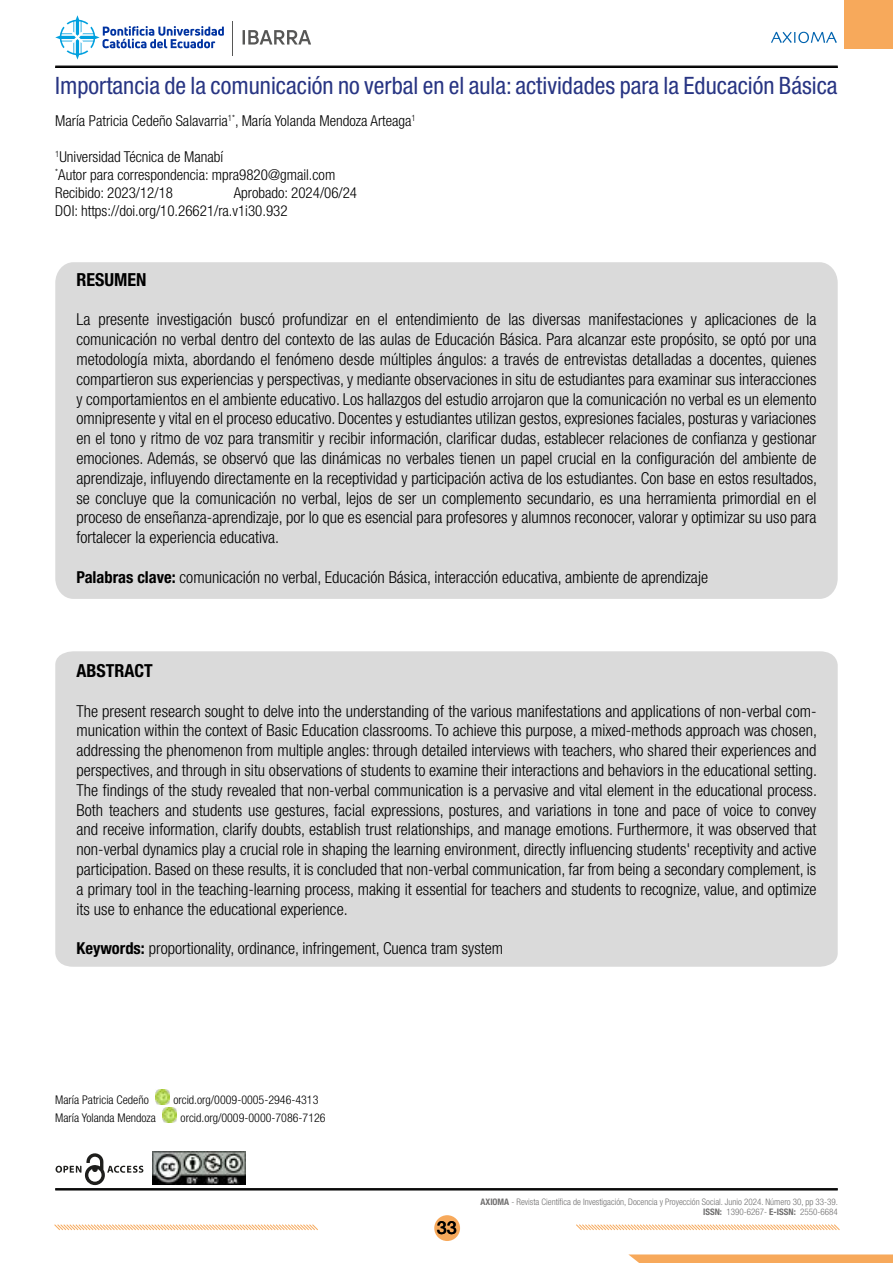
<style>
.page{position:relative;width:893px;height:1263px;background:#fff}
.page>*{position:absolute;margin:0;border:0;box-sizing:border-box;transform-origin:0 0}
.t1{font:condensed 24px "Helvetica Neue LT Std";color:#283583}
.t2{font:700 condensed 18px "Helvetica Neue LT Std";color:#000}
.t3{font:500 18px "Helvetica Neue LT Std";color:#000}
.t4{font:300 condensed 16.5px/19.8px "Helvetica Neue LT Std";color:#000;text-align:justify}
.t5{font:300 condensed 15px/18px "Helvetica Neue LT Std";color:#000}
.t6{font:300 condensed 12px "Helvetica Neue LT Std";color:#000}
.t7{font:300 condensed 9px/10.8px "Helvetica Neue LT Std";color:#706f6f;text-align:right}
.s1{font-weight:700}
</style>
<div class="page">
<div style="left:434px;top:1215px;width:26px;height:26px;background:#f7a95b;border-radius:50%"></div>
<svg style="left:628px;top:1254px;width:265px;height:9px"></svg>
<div style="left:845px;top:0;width:48px;height:49px;background:#f7a95b"></div>
<svg style="left:54px;top:1223px;width:786px;height:8px"></svg>
<hr style="left:55px;top:66px;width:783px;height:1px;background:#000">
<hr style="left:55px;top:67px;width:783px;height:1px;background:#000">
<hr style="left:55px;top:1188px;width:783px;height:1px;background:#000">
<hr style="left:55px;top:1189px;width:783px;height:1px;background:#000">
<div style="left:55px;top:262px;width:783px;height:337px;background:#dadada"></div>
<div style="left:55px;top:651px;width:783px;height:316px;background:#dadada"></div>
<img style="left:155px;top:1090px;width:15px;height:14px">
<img style="left:162px;top:1108px;width:15px;height:14px">
<svg style="left:56px;top:1153px;width:88px;height:33px"></svg>
<img style="left:153px;top:1152px;width:93px;height:32px">
<svg style="left:243px;top:30px;width:68px;height:15px"></svg>
<svg style="left:55px;top:15px;width:169px;height:45px"></svg>
<hr style="left:233px;top:21px;width:1px;height:34px;background:#575756">
<svg style="left:771px;top:32px;width:66px;height:11px"></svg>
<h1 class="t1" style="left:55px;top:71px;width:784px">Importancia de la comunicación no verbal en el aula: actividades para la Educación Básica</h1>
<p class="t5" style="left:55px;top:112px;width:362px">María Patricia Cedeño Salavarria<sup>1*</sup>, María Yolanda Mendoza Arteaga<sup>1</sup></p>
<p class="t5" style="left:55px;top:148px;width:282px"><sup>1</sup>Universidad Técnica de Manabí<br><sup>*</sup>Autor para correspondencia: mpra9820@gmail.com<br>Recibido: 2023/12/18</p>
<p class="t5" style="left:55px;top:184px;width:303px;text-indent:178px">Aprobado: 2024/06/24<br>DOI: https://doi.org/10.26621/ra.v1i30.932</p>
<p class="t2" style="left:77px;top:268px;width:72px">RESUMEN</p>
<p class="t4" style="left:77px;top:309px;width:742px">La presente investigación buscó profundizar en el entendimiento de las diversas manifestaciones y aplicaciones de la comunicación no verbal dentro del contexto de las aulas de Educación Básica. Para alcanzar este propósito, se optó por una metodología mixta, abordando el fenómeno desde múltiples ángulos: a través de entrevistas detalladas a docentes, quienes compartieron sus experiencias y perspectivas, y mediante observaciones in situ de estudiantes para examinar sus interacciones y comportamientos en el ambiente educativo. Los hallazgos del estudio arrojaron que la comunicación no verbal es un elemento omnipresente y vital en el proceso educativo. Docentes y estudiantes utilizan gestos, expresiones faciales, posturas y variaciones en el tono y ritmo de voz para transmitir y recibir información, clarificar dudas, establecer relaciones de confianza y gestionar emociones. Además, se observó que las dinámicas no verbales tienen un papel crucial en la configuración del ambiente de aprendizaje, influyendo directamente en la receptividad y participación activa de los estudiantes. Con base en estos resultados, se concluye que la comunicación no verbal, lejos de ser un complemento secundario, es una herramienta primordial en el proceso de enseñanza-aprendizaje, por lo que es esencial para profesores y alumnos reconocer, valorar y optimizar su uso para fortalecer la experiencia educativa.</p>
<p class="t4" style="left:77px;top:567px;width:633px"><span class="s1">Palabras clave:</span> comunicación no verbal, Educación Básica, interacción educativa, ambiente de aprendizaje</p>
<p class="t2" style="left:77px;top:660px;width:78px">ABSTRACT</p>
<p class="t4" style="left:77px;top:701px;width:742px">The present research sought to delve into the understanding of the various manifestations and applications of non-verbal com&shy;munication within the context of Basic Education classrooms. To achieve this purpose, a mixed-methods approach was chosen, addressing the phenomenon from multiple angles: through detailed interviews with teachers, who shared their experiences and perspectives, and through in situ observations of students to examine their interactions and behaviors in the educational setting.<br>The findings of the study revealed that non-verbal communication is a pervasive and vital element in the educational process.<br>Both teachers and students use gestures, facial expressions, postures, and variations in tone and pace of voice to convey and receive information, clarify doubts, establish trust relationships, and manage emotions. Furthermore, it was observed that non-verbal dynamics play a crucial role in shaping the learning environment, directly influencing students' receptivity and active participation. Based on these results, it is concluded that non-verbal communication, far from being a secondary complement, is a primary tool in the teaching-learning process, making it essential for teachers and students to recognize, value, and optimize its use to enhance the educational experience.</p>
<p class="t4" style="left:77px;top:938px;width:428px"><span class="s1">Keywords:</span> proportionality, ordinance, infringement, Cuenca tram system</p>
<p class="t6" style="left:55px;top:1093px;width:95px">María Patricia Cedeño</p>
<p class="t6" style="left:173px;top:1093px;width:147px">orcid.org/0009-0005-2946-4313</p>
<p class="t6" style="left:55px;top:1111px;width:102px">María Yolanda Mendoza</p>
<p class="t6" style="left:181px;top:1111px;width:147px">orcid.org/0009-0000-7086-7126</p>
<p class="t3" style="left:437px;top:1216px;width:22px">33</p>
<p class="t7" style="left:480px;top:1196px;width:359px"><span class="s1">AXIOMA</span> - Revista Científica de Investigación, Docencia y Proyección Social. Junio 2024. Número 30, pp 33-39.<br><span class="s1">ISSN:</span> 1390-6267- <span class="s1">E-ISSN:</span> 2550-6684</p>
</div>
